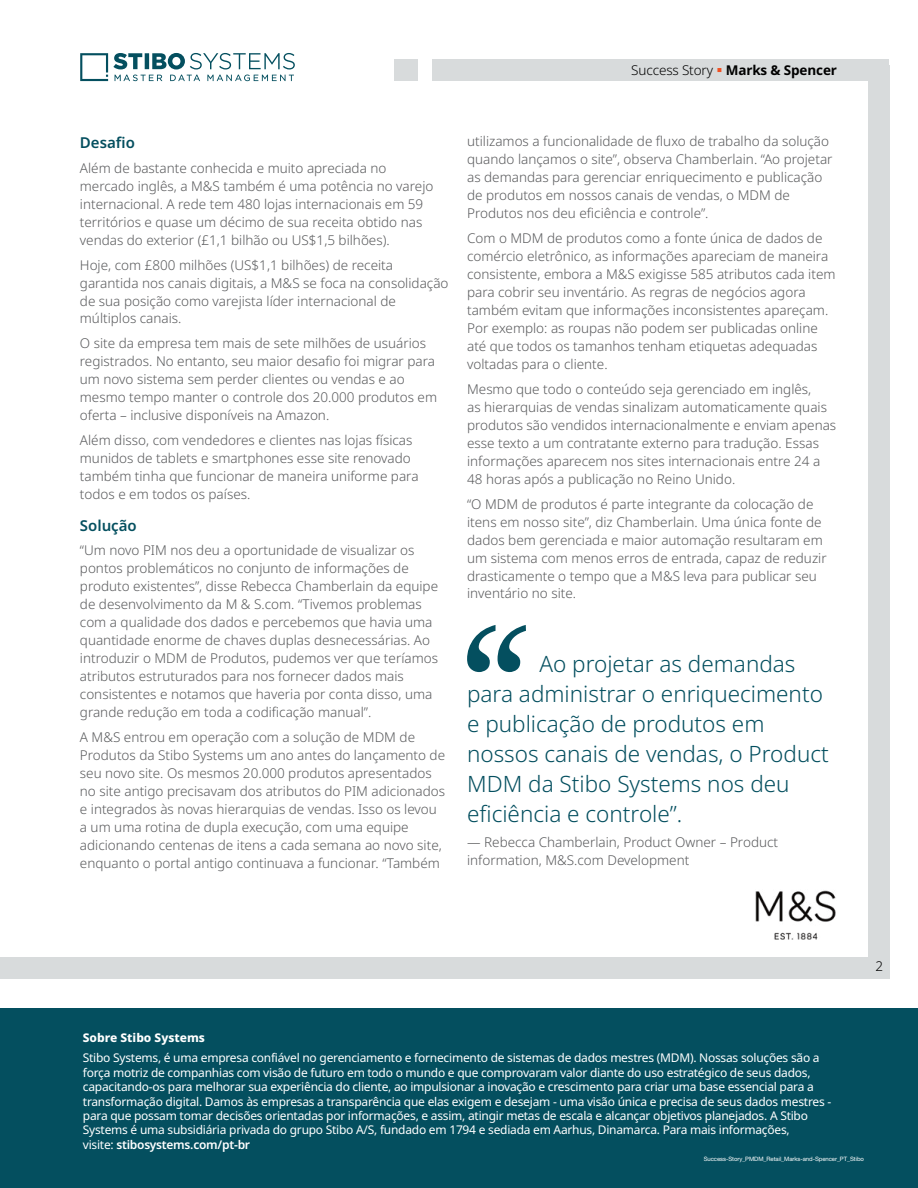
<style>
.page{position:relative;width:918px;height:1188px;background:#fff}
.page>*{position:absolute;margin:0;border:0;box-sizing:border-box;transform-origin:0 0}
.t1{font:300 22.5px/30px "Noto Sans";color:#044f5f}
.t2{font:600 15px "Noto Sans";color:#044f5f}
.t3{font:300 13.5px/18px "Noto Sans";color:#58595b}
.t4{font:700 13.5px "Noto Sans";letter-spacing:-.01em;color:#000}
.t5{font:300 13.5px "Noto Sans";color:#000}
.t6{font:12px/14.4px "Noto Sans";letter-spacing:-.02em;color:#fff}
.t7{font:800 12px "Noto Sans";color:#fff}
.t8{font:6px "Helvetica Neue LT Std";letter-spacing:-.01em;color:#fff}
.s1{font-weight:300}
.s2{color:#f05123}
.s3{font-weight:600}
</style>
<div class="page">
<svg style="left:80px;top:53px;width:215px;height:28px"></svg>
<div style="left:868px;top:65px;width:22px;height:913px;background:#d8dbdc"></div>
<div style="left:0;top:1009px;width:918px;height:179px;background:#044f5f"></div>
<div style="left:395px;top:59px;width:23px;height:22px;background:#d8dbdc"></div>
<div style="left:433px;top:59px;width:456px;height:22px;background:#d8dbdc"></div>
<div style="left:0;top:957px;width:889px;height:21px;background:#d8dbdc"></div>
<svg style="left:467px;top:625px;width:59px;height:47px"></svg>
<img style="left:755px;top:890px;width:81px;height:50px">
<p class="t4" style="left:631px;top:60px;width:207px"><span class="s1">Success Story</span> <span class="s2">▪</span> Marks &amp; Spencer</p>
<p class="t2" style="left:80px;top:132px;width:57px">Desafio</p>
<p class="t3" style="left:80px;top:159px;width:355px">Além de bastante conhecida e muito apreciada no mercado inglês, a M&amp;S também é uma potência no varejo internacional. A rede tem 480 lojas internacionais em 59 territórios e quase um décimo de sua receita obtido nas vendas do exterior (£1,1 bilhão ou US$1,5 bilhões).</p>
<p class="t3" style="left:80px;top:256px;width:370px">Hoje, com £800 milhões (US$1,1 bilhões) de receita garantida nos canais digitais, a M&amp;S se foca na consolidação de sua posição como varejista líder internacional de múltiplos canais.</p>
<p class="t3" style="left:80px;top:335px;width:359px">O site da empresa tem mais de sete milhões de usuários registrados. No entanto, seu maior desafio foi migrar para um novo sistema sem perder clientes ou vendas e ao mesmo tempo manter o controle dos 20.000 produtos em oferta – inclusive disponíveis na Amazon.</p>
<p class="t3" style="left:80px;top:431px;width:340px">Além disso, com vendedores e clientes nas lojas físicas munidos de tablets e smartphones esse site renovado também tinha que funcionar de maneira uniforme para todos e em todos os países.</p>
<p class="t2" style="left:80px;top:515px;width:58px">Solução</p>
<p class="t3" style="left:80px;top:542px;width:360px">“Um novo PIM nos deu a oportunidade de visualizar os pontos problemáticos no conjunto de informações de produto existentes”, disse Rebecca Chamberlain da equipe de desenvolvimento da M &amp; S.com. “Tivemos problemas com a qualidade dos dados e percebemos que havia uma quantidade enorme de chaves duplas desnecessárias. Ao introduzir o MDM de Produtos, pudemos ver que teríamos atributos estruturados para nos fornecer dados mais consistentes e notamos que haveria por conta disso, uma grande redução em toda a codificação manual”.</p>
<p class="t3" style="left:80px;top:728px;width:367px">A M&amp;S entrou em operação com a solução de MDM de Produtos da Stibo Systems um ano antes do lançamento de seu novo site. Os mesmos 20.000 produtos apresentados no site antigo precisavam dos atributos do PIM adicionados e integrados às novas hierarquias de vendas. Isso os levou a um uma rotina de dupla execução, com uma equipe adicionando centenas de itens a cada semana ao novo site, enquanto o portal antigo continuava a funcionar. “Também</p>
<p class="t3" style="left:467px;top:133px;width:367px">utilizamos a funcionalidade de fluxo de trabalho da solução quando lançamos o site”, observa Chamberlain. “Ao projetar as demandas para gerenciar enriquecimento e publicação de produtos em nossos canais de vendas, o MDM de Produtos nos deu eficiência e controle”.</p>
<p class="t3" style="left:467px;top:230px;width:370px">Com o MDM de produtos como a fonte única de dados de comércio eletrônico, as informações apareciam de maneira consistente, embora a M&amp;S exigisse 585 atributos cada item para cobrir seu inventário. As regras de negócios agora também evitam que informações inconsistentes apareçam.<br>Por exemplo: as roupas não podem ser publicadas online até que todos os tamanhos tenham etiquetas adequadas voltadas para o cliente.</p>
<p class="t3" style="left:467px;top:380px;width:371px">Mesmo que todo o conteúdo seja gerenciado em inglês,<br>as hierarquias de vendas sinalizam automaticamente quais produtos são vendidos internacionalmente e enviam apenas esse texto a um contratante externo para tradução. Essas informações aparecem nos sites internacionais entre 24 a 48 horas após a publicação no Reino Unido.</p>
<p class="t3" style="left:467px;top:495px;width:361px">“O MDM de produtos é parte integrante da colocação de itens em nosso site”, diz Chamberlain. Uma única fonte de dados bem gerenciada e maior automação resultaram em um sistema com menos erros de entrada, capaz de reduzir drasticamente o tempo que a M&amp;S leva para publicar seu inventário no site.</p>
<h1 class="t1" style="left:467px;top:650px;width:363px;text-indent:72px">Ao projetar as demandas para administrar o enriquecimento e publicação de produtos em nossos canais de vendas, o Product<br>MDM da Stibo Systems nos deu eficiência e controle”.</h1>
<p class="t3" style="left:467px;top:833px;width:313px">— Rebecca Chamberlain, Product Owner – Product information, M&amp;S.com Development</p>
<p class="t5" style="left:875px;top:957px;width:9px">2</p>
<p class="t7" style="left:83px;top:1030px;width:124px">Sobre Stibo Systems</p>
<p class="t6" style="left:83px;top:1052px;width:750px">Stibo Systems, é uma empresa confiável no gerenciamento e fornecimento de sistemas de dados mestres (MDM). Nossas soluções são a força motriz de companhias com visão de futuro em todo o mundo e que comprovaram valor diante do uso estratégico de seus dados, capacitando-os para melhorar sua experiência do cliente, ao impulsionar a inovação e crescimento para criar uma base essencial para a transformação digital. Damos às empresas a transparência que elas exigem e desejam - uma visão única e precisa de seus dados mestres - para que possam tomar decisões orientadas por informações, e assim, atingir metas de escala e alcançar objetivos planejados. A Stibo Systems é uma subsidiária privada do grupo Stibo A/S, fundado em 1794 e sediada em Aarhus, Dinamarca. Para mais informações,<br>visite: <span class="s3">stibosystems.com/pt-br</span></p>
<p class="t8" style="left:704px;top:1155px;width:162px">Success-Story_PMDM_Retail_Marks-and-Spencer_PT_Stibo</p>
</div>
